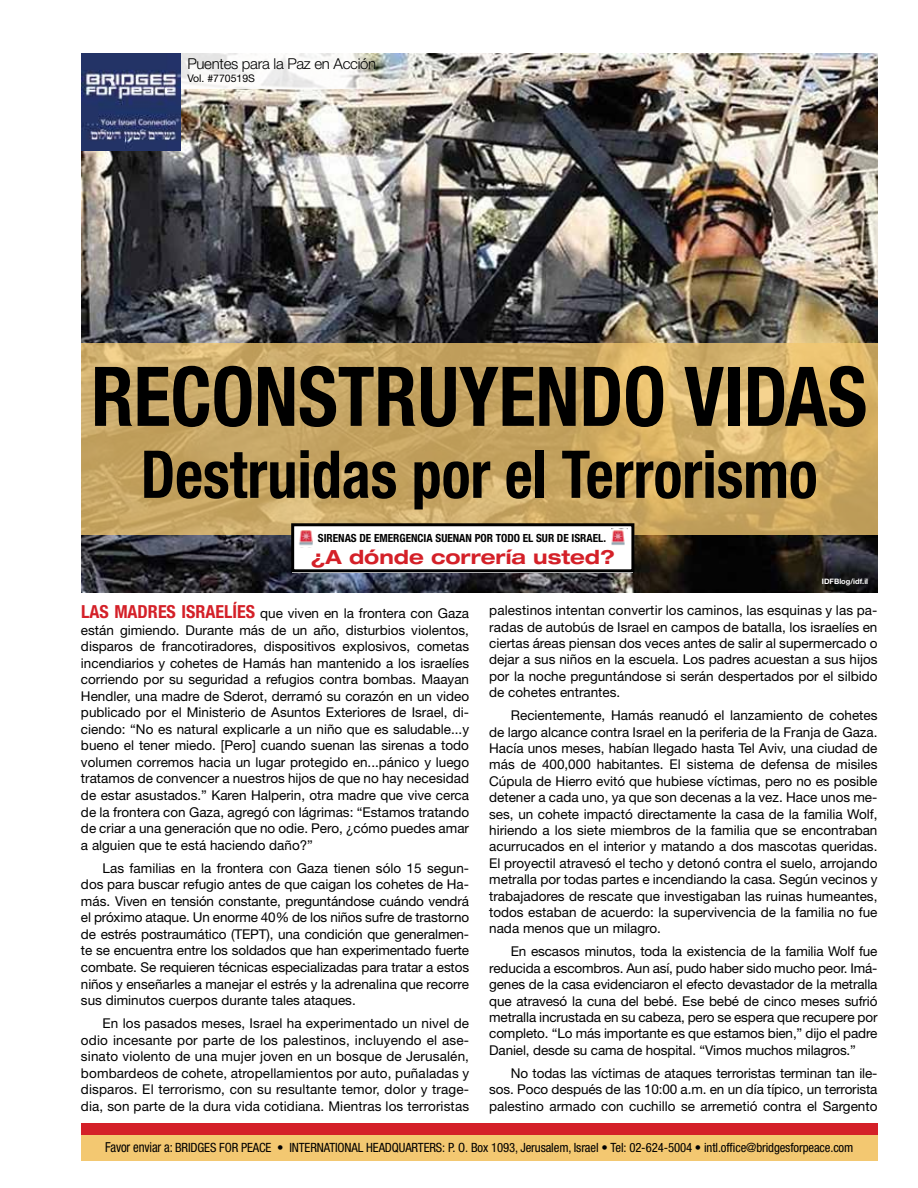
<style>
.page{position:relative;width:918px;height:1188px;background:#fff}
.page>*{position:absolute;margin:0;border:0;box-sizing:border-box;transform-origin:0 0}
.t1{font:700 condensed 82.5px "Helvetica Neue LT Std";color:#000;scale:.93 1}
.t2{font:700 condensed 66px "Helvetica Neue LT Std";color:#000;scale:.91 1}
.t3{font:700 expanded 19.5px "Helvetica Neue LT Std";color:#d42028}
.t4{font:700 condensed 18px "Helvetica Neue LT Std";color:#d42028}
.t5{font:300 15px "Helvetica Neue LT Std";letter-spacing:-.02em;color:#000}
.t6{font:13.5px/16.4px "Helvetica Neue LT Std";color:#000;text-align:justify}
.t7{font:condensed 12.75px "Helvetica Neue LT Std";letter-spacing:-.01em;color:#000}
.t8{font:700 condensed 11.25px "Helvetica Neue LT Std";color:#000}
.t9{font:10.5px "Helvetica Neue LT Std";color:#000}
.t10{font:700 7.5px "Helvetica Neue LT Std";color:#fff}
.s1{font-size:13.8px}
</style>
<div class="page">
<img style="left:81px;top:54px;width:797px;height:538px">
<div style="left:81px;top:1134px;width:797px;height:27px;background:#f3c871"></div>
<svg style="left:180px;top:53px;width:196px;height:36px"></svg>
<img style="left:81px;top:54px;width:99px;height:97px">
<svg style="left:81px;top:344px;width:797px;height:191px;background:#cdab66"></svg>
<div style="left:293px;top:524px;width:340px;height:27px;background:#fff"></div>
<img style="left:299px;top:530px;width:14px;height:16px">
<img style="left:611px;top:529px;width:17px;height:16px">
<div style="left:293px;top:550px;width:340px;height:22px;background:#fff"></div>
<div style="left:291px;top:523px;width:343px;height:49px;border:3px solid #000"></div>
<div style="left:81px;top:1123px;width:797px;height:12px;background:#d42028"></div>
<p class="t5" style="left:187px;top:55px;width:190px">Puentes para la Paz en Acción</p>
<p class="t9" style="left:187px;top:72px;width:69px">Vol. #770519S</p>
<h1 class="t1" style="left:91px;top:347px;width:836px">RECONSTRUYENDO VIDAS</h1>
<h2 class="t2" style="left:141px;top:434px;width:745px">Destruidas por el Terrorismo</h2>
<p class="t8" style="left:318px;top:532px;width:290px">SIRENAS DE EMERGENCIA SUENAN POR TODO EL SUR DE ISRAEL.</p>
<h3 class="t3" style="left:311px;top:545px;width:306px">¿A dónde correría usted?</h3>
<p class="t10" style="left:822px;top:577px;width:48px">IDFBlog/idf i l.</p>
<h3 class="t4" style="left:81px;top:601px;width:176px">LAS MADRES ISRAELÍES</h3>
<p class="t6" style="left:81px;top:622px;width:390px;text-align:right">están gimiendo. Durante más de un año, disturbios violentos, cometas</p>
<p class="t6" style="left:260px;top:605px;width:210px">que viven en la frontera con Gaza</p>
<p class="t6" style="left:162px;top:638px;width:96px">francotiradores,</p>
<p class="t6" style="left:81px;top:638px;width:390px;text-align:left">disparos<br>incendiarios y cohetes de Hamás han mantenido a los israelíes corriendo por su seguridad a refugios contra bombas. Maayan Hendler, una madre de Sderot, derramó su corazón en un video</p>
<p class="t6" style="left:81px;top:721px;width:390px">ciendo: “No es natural explicarle a un niño que es saludable...y</p>
<p class="t6" style="left:140px;top:638px;width:17px">de</p>
<p class="t6" style="left:264px;top:638px;width:73px">dispositivos</p>
<p class="t6" style="left:342px;top:638px;width:69px">explosivos,</p>
<p class="t6" style="left:81px;top:704px;width:390px">publicado por el Ministerio de Asuntos Exteriores de Israel, di-</p>
<p class="t6" style="left:81px;top:737px;width:390px">bueno el tener miedo. [Pero] cuando suenan las sirenas a todo volumen corremos hacia un lugar protegido en...pánico y luego tratamos de convencer a nuestros hijos de que no hay necesidad de estar asustados.” Karen Halperin, otra madre que vive cerca de la frontera con Gaza, agregó con lágrimas “: Estamos tratando de criar a una generación que no odie. Pero ¿, cómo puedes amar a alguien que te está haciendo daño “?</p>
<p class="t6" style="left:103px;top:860px;width:368px">Las familias en la frontera con Gaza tienen sólo 15 segun-</p>
<p class="t6" style="left:81px;top:909px;width:390px">el próximo ataque. Un enorme 40% de los niños sufre de trastorno</p>
<p class="t6" style="left:81px;top:942px;width:390px">te se encuentra entre los soldados que han experimentado fuerte</p>
<p class="t6" style="left:81px;top:876px;width:390px">dos para buscar refugio antes de que caigan los cohetes de Ha-</p>
<p class="t6" style="left:81px;top:893px;width:390px">más. Viven en tensión constante, preguntándose cuándo vendrá</p>
<p class="t6" style="left:81px;top:926px;width:390px">de estrés postraumático (TEPT ,) una condición que generalmen-</p>
<p class="t6" style="left:81px;top:959px;width:390px">combate. Se requieren técnicas especializadas para tratar a estos niños y enseñarles a manejar el estrés lay adrenalina que recorre sus diminutos cuerpos durante tales ataques.</p>
<p class="t6" style="left:103px;top:1015px;width:368px">En los pasados meses, Israel ha experimentado un nivel de</p>
<p class="t6" style="left:81px;top:1048px;width:390px">sinato violento de una mujer joven en un bosque de Jerusalén,</p>
<p class="t6" style="left:81px;top:1032px;width:390px">odio incesante por parte de los palestinos, incluyendo el ase-</p>
<p class="t6" style="left:81px;top:1065px;width:390px">bombardeos de cohete, atropellamientos por auto, puñaladas y</p>
<p class="t6" style="left:81px;top:1098px;width:390px">dia, son parte de la dura vida cotidiana. Mientras los terroristas</p>
<p class="t6" style="left:81px;top:1081px;width:390px">disparos. El terrorismo, con su resultante temor, dolor y trage-</p>
<p class="t6" style="left:489px;top:602px;width:390px">palestinos intentan convertir los caminos, las esquinas y las pa-</p>
<p class="t6" style="left:489px;top:635px;width:390px">ciertas áreas piensan dos veces antes de salir al supermercado o dejar a sus niños en la escuela. Los padres acuestan a sus hijos por la noche preguntándose si serán despertados por el silbido de cohetes entrantes.</p>
<p class="t6" style="left:489px;top:707px;width:390px;text-indent:22px">Recientemente, Hamás reanudó el lanzamiento de cohetes de largo alcance contra Israel en la periferia de la Franja de Gaza.<br>Hacía unos meses, habían llegado hasta Tel Aviv, una ciudad de más de 400,000 habitantes. El sistema de defensa de misiles Cúpula de Hierro evitó que hubiese víctimas, pero no es posible</p>
<p class="t6" style="left:489px;top:805px;width:390px">ses, un cohete impactó directamente la casa de la familia Wolf,</p>
<p class="t6" style="left:489px;top:618px;width:390px">radas de autobús de Israel en campos de batalla, los israelíes en</p>
<p class="t6" style="left:489px;top:789px;width:390px">detener a cada uno, ya que son decenas laa vez. Hace unos me-</p>
<p class="t6" style="left:489px;top:822px;width:390px">hiriendo a los siete miembros de la familia que se encontraban acurrucados en el interior y matando a dos mascotas queridas.<br>El proyectil atravesó el techo y detonó contra el suelo, arrojando metralla por todas partes e incendiando la casa. Según vecinos y trabajadores de rescate que investigaban las ruinas humeantes, todos estaban de acuerdo la: supervivencia de la familia no fue nada menos que un milagro.</p>
<p class="t6" style="left:511px;top:943px;width:368px">En escasos minutos, toda la existencia de la familia Wolf fue</p>
<p class="t6" style="left:489px;top:976px;width:390px">genes de la casa evidenciaron el efecto devastador de la metralla</p>
<p class="t6" style="left:489px;top:960px;width:390px">reducida a escombros. Aun así, pudo haber sido mucho peor. Imá-</p>
<p class="t6" style="left:489px;top:992px;width:390px">que atravesó la cuna del bebé. Ese bebé de cinco meses sufrió metralla incrustada en su cabeza, pero se espera que recupere por completo “. Lo más importante es que estamos bien,” dijo el padre Daniel, desde su cama de hospital “. Vimos muchos milagros “.</p>
<p class="t6" style="left:489px;top:1081px;width:390px">sos. Poco después de las 10:00 m. a . en un día típico, un terrorista</p>
<p class="t6" style="left:511px;top:1065px;width:368px">No todas las víctimas de ataques terroristas terminan tan ile-</p>
<p class="t6" style="left:489px;top:1098px;width:390px">palestino armado con cuchillo se arremetió contra el Sargento</p>
<p class="t7" style="left:105px;top:1140px;width:168px"><span class="s1">Favor enviar :a</span> BRIDGES FOR PEACE</p>
<p class="t7" style="left:277px;top:1140px;width:578px">• INTERNATIONAL HEADQUARTERS .O.P: Box 1093, Jerusalem, Israel • Tel: 02-624-5004 • intl.office@bridgesforpeace.com</p>
</div>
